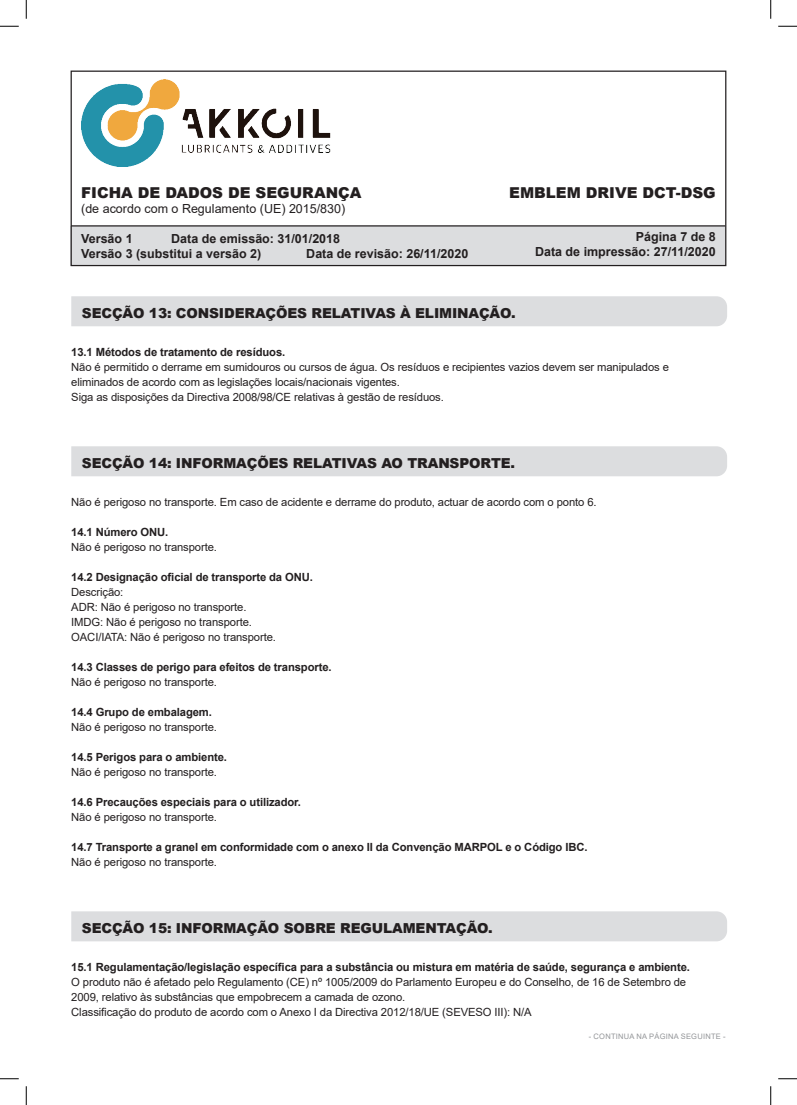
<style>
.page{position:relative;width:797px;height:1105px;background:#fff}
.page>*{position:absolute;margin:0;border:0;box-sizing:border-box;transform-origin:0 0}
.t1{font:900 15px "Arial";color:#231f20}
.t2{font:900 13.75px "Arial";letter-spacing:-.01em;color:#231f20}
.t3{font:700 12.5px/15px "Arial";color:#231f20}
.t4{font:12.5px "Arial";color:#231f20}
.t5{font:11.25px "Arial";letter-spacing:-.01em;color:#231f20}
.t6{font:700 11.25px "Arial";letter-spacing:-.01em;color:#231f20}
.t7{font:7.5px "Arial";letter-spacing:.035em;color:#939598}
</style>
<div class="page">
<div style="left:71px;top:227px;width:655px;height:39px;background:#dcdddf"></div>
<div style="left:71px;top:71px;width:655px;height:195px;border:1px solid #231f20"></div>
<img style="left:81px;top:79px;width:250px;height:88px">
<hr style="left:71px;top:225px;width:654px;height:2px;background:#231f20">
<div style="left:71px;top:296px;width:656px;height:30px;background:#dcdddf"></div>
<div style="left:71px;top:446px;width:656px;height:30px;background:#dcdddf"></div>
<div style="left:71px;top:911px;width:656px;height:30px;background:#dcdddf"></div>
<svg style="left:0;top:25px;width:19px;height:2px"></svg>
<svg style="left:778px;top:25px;width:19px;height:2px"></svg>
<svg style="left:0;top:1078px;width:19px;height:1px"></svg>
<svg style="left:778px;top:1078px;width:19px;height:1px"></svg>
<svg style="left:25px;top:0;width:2px;height:19px"></svg>
<svg style="left:25px;top:1086px;width:2px;height:19px"></svg>
<svg style="left:770px;top:0;width:1px;height:19px"></svg>
<svg style="left:770px;top:1086px;width:1px;height:19px"></svg>
<h1 class="t1" style="left:81px;top:182px;width:282px">FICHA DE DADOS DE SEGURANÇA</h1>
<p class="t4" style="left:81px;top:200px;width:265px">(de acordo com o Regulamento (UE) 2015/830)</p>
<p class="t3" style="left:81px;top:231px;width:53px">Versão 1</p>
<p class="t3" style="left:81px;top:231px;width:260px;text-indent:90px">Data de emissão: 31/01/2018<br>Versão 3 (substitui a versão 2)</p>
<p class="t3" style="left:306px;top:246px;width:163px">Data de revisão: 26/11/2020</p>
<h1 class="t1" style="left:509px;top:182px;width:208px">EMBLEM DRIVE DCT-DSG</h1>
<p class="t3" style="left:535px;top:229px;width:182px;text-align:right">Página 7 de 8<br>Data de impressão: 27/11/2020</p>
<p class="t2" style="left:82px;top:303px;width:435px">SECÇÃO 13: CONSIDERAÇÕES RELATIVAS À ELIMINAÇÃO.</p>
<p class="t6" style="left:71px;top:344px;width:215px">13.1 Métodos de tratamento de resíduos.</p>
<p class="t5" style="left:71px;top:360px;width:599px">Não é permitido o derrame em sumidouros ou cursos de água. Os resíduos e recipientes vazios devem ser manipulados e</p>
<p class="t5" style="left:71px;top:375px;width:330px">eliminados de acordo com as legislações locais/nacionais vigentes.</p>
<p class="t5" style="left:71px;top:390px;width:374px">Siga as disposições da Directiva 2008/98/CE relativas à gestão de resíduos.</p>
<p class="t2" style="left:82px;top:453px;width:435px">SECÇÃO 14: INFORMAÇÕES RELATIVAS AO TRANSPORTE.</p>
<p class="t5" style="left:71px;top:495px;width:527px">Não é perigoso no transporte. Em caso de acidente e derrame do produto, actuar de acordo com o ponto 6.</p>
<p class="t6" style="left:71px;top:524px;width:99px">14.1 Número ONU.</p>
<p class="t5" style="left:71px;top:540px;width:147px">Não é perigoso no transporte.</p>
<p class="t6" style="left:71px;top:569px;width:243px">14.2 Designação oficial de transporte da ONU.</p>
<p class="t5" style="left:71px;top:585px;width:54px">Descrição:</p>
<p class="t5" style="left:71px;top:600px;width:177px">ADR: Não é perigoso no transporte.</p>
<p class="t5" style="left:71px;top:615px;width:182px">IMDG: Não é perigoso no transporte.</p>
<p class="t5" style="left:71px;top:630px;width:206px">OACI/IATA: Não é perigoso no transporte.</p>
<p class="t6" style="left:71px;top:659px;width:262px">14.3 Classes de perigo para efeitos de transporte.</p>
<p class="t5" style="left:71px;top:675px;width:147px">Não é perigoso no transporte.</p>
<p class="t6" style="left:71px;top:704px;width:142px">14.4 Grupo de embalagem.</p>
<p class="t5" style="left:71px;top:720px;width:147px">Não é perigoso no transporte.</p>
<p class="t6" style="left:71px;top:749px;width:157px">14.5 Perigos para o ambiente.</p>
<p class="t5" style="left:71px;top:765px;width:147px">Não é perigoso no transporte.</p>
<p class="t6" style="left:71px;top:794px;width:231px">14.6 Precauções especiais para o utilizador.</p>
<p class="t5" style="left:71px;top:810px;width:147px">Não é perigoso no transporte.</p>
<p class="t6" style="left:71px;top:839px;width:518px">14.7 Transporte a granel em conformidade com o anexo II da Convenção MARPOL e o Código IBC.</p>
<p class="t5" style="left:71px;top:855px;width:147px">Não é perigoso no transporte.</p>
<p class="t2" style="left:82px;top:918px;width:412px">SECÇÃO 15: INFORMAÇÃO SOBRE REGULAMENTAÇÃO.</p>
<p class="t6" style="left:71px;top:959px;width:620px">15.1 Regulamentação/legislação específica para a substância ou mistura em matéria de saúde, segurança e ambiente.</p>
<p class="t5" style="left:71px;top:975px;width:616px">O produto não é afetado pelo Regulamento (CE) nº 1005/2009 do Parlamento Europeu e do Conselho, de 16 de Setembro de</p>
<p class="t5" style="left:71px;top:990px;width:335px">2009, relativo às substâncias que empobrecem a camada de ozono.</p>
<p class="t5" style="left:71px;top:1005px;width:462px">Classificação do produto de acordo com o Anexo I da Directiva 2012/18/UE (SEVESO III): N/A</p>
<p class="t7" style="left:589px;top:1031px;width:138px">- CONTINUA NA PÁGINA SEGUINTE -</p>
</div>
